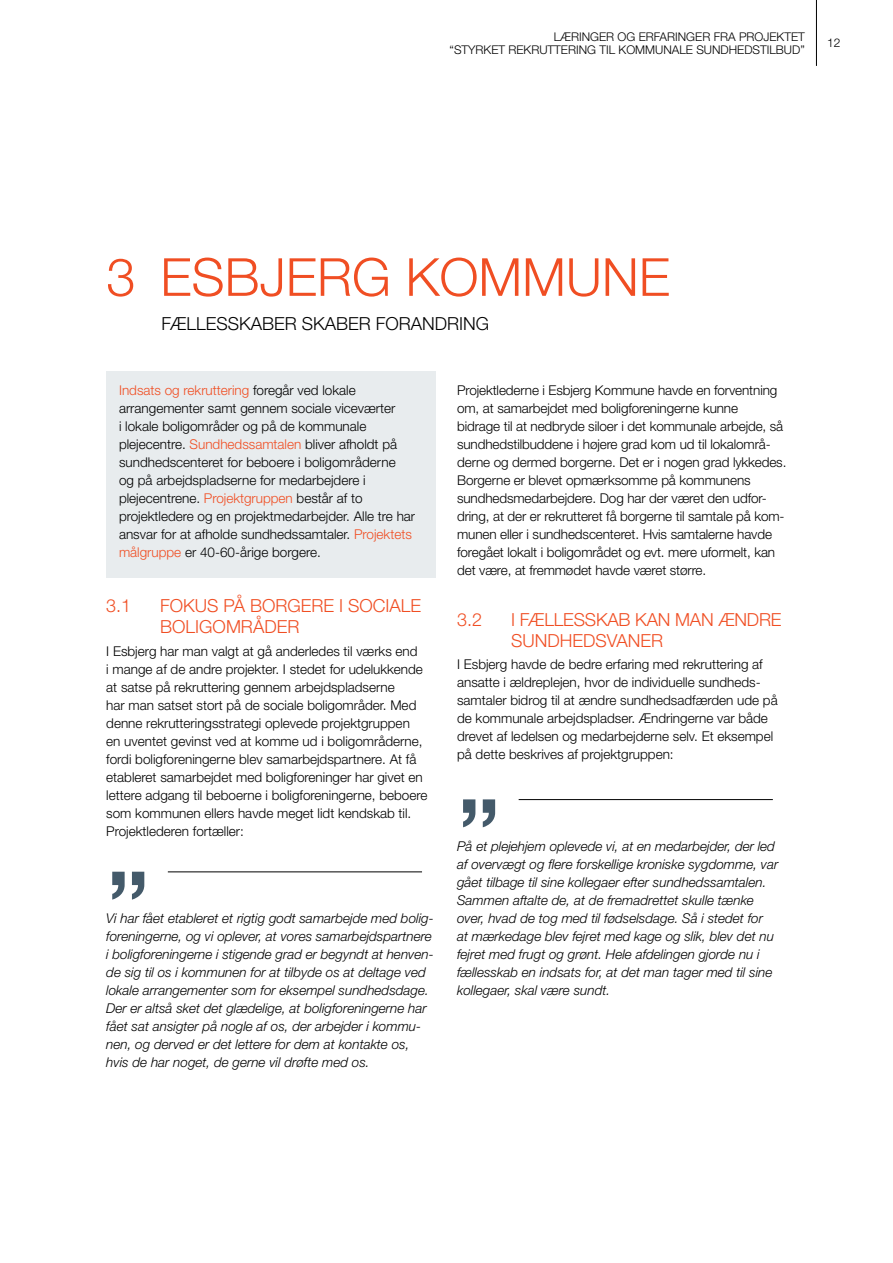
<style>
.page{position:relative;width:893px;height:1263px;background:#fff}
.page>*{position:absolute;margin:0;border:0;box-sizing:border-box;transform-origin:0 0}
.t1{font:500 99px "Helvetica Neue LT Std";color:#445a6a}
.t2{font:300 52.5px "Helvetica Neue LT Std";color:#f04e23}
.t3{font:300 18px/21px "Helvetica Neue LT Std";color:#f04e23}
.t4{font:300 18px "Helvetica Neue LT Std";color:#000}
.t5{font:300 13.5px/18px "Helvetica Neue LT Std";color:#000}
.t6{font:italic 300 13.5px/18px "Helvetica Neue LT Std";color:#000}
.t7{font:300 12px/13.5px "Helvetica Neue LT Std";color:#000;text-align:right}
.s1{color:#f04e23}
</style>
<div class="page">
<hr style="left:816px;top:0;width:1px;height:66px;background:#000">
<div style="left:106px;top:371px;width:330px;height:206px;background:#e8ecee"></div>
<hr style="left:168px;top:872px;width:254px;height:1px;background:#000">
<hr style="left:519px;top:799px;width:254px;height:1px;background:#000">
<p class="t7" style="left:450px;top:29px;width:357px">LÆRINGER OG ERFARINGER FRA PROJEKTET<br>“STYRKET REKRUTTERING TIL KOMMUNALE SUNDHEDSTILBUD”</p>
<p class="t7" style="left:827px;top:35px;width:15px">12</p>
<h2 class="t2" style="left:106px;top:245px;width:565px">3 ESBJERG KOMMUNE</h2>
<h3 class="t4" style="left:161px;top:312px;width:329px">FÆLLESSKABER SKABER FORANDRING</h3>
<p class="t5" style="left:119px;top:381px;width:298px"><span class="s1">Indsats og rekruttering</span> foregår ved lokale arrangementer samt gennem sociale viceværter<br>i lokale boligområder og på de kommunale plejecentre. <span class="s1">Sundhedssamtalen</span> bliver afholdt på sundhedscenteret for beboere i boligområderne<br>og på arbejdspladserne for medarbejdere i plejecentrene. <span class="s1">Projektgruppen</span> består af to projektledere og en projektmedarbejder. Alle tre har ansvar for at afholde sundhedssamtaler. <span class="s1">Projektets målgruppe</span> er 40-60-årige borgere.</p>
<h3 class="t3" style="left:106px;top:595px;width:27px">3.1</h3>
<h3 class="t3" style="left:160px;top:595px;width:262px">FOKUS PÅ BORGERE I SOCIALE<br>BOLIGOMRÅDER</h3>
<p class="t5" style="left:106px;top:641px;width:323px">I Esbjerg har man valgt at gå anderledes til værks end<br>i mange af de andre projekter. I stedet for udelukkende at satse på rekruttering gennem arbejdspladserne<br>har man satset stort på de sociale boligområder. Med denne rekrutteringsstrategi oplevede projektgruppen en uventet gevinst ved at komme ud i boligområderne, fordi boligforeningerne blev samarbejdspartnere. At få etableret samarbejdet med boligforeninger har givet en lettere adgang til beboerne i boligforeningerne, beboere som kommunen ellers havde meget lidt kendskab til.<br>Projektlederen fortæller:</p>
<h1 class="t1" style="left:106px;top:848px;width:45px">”</h1>
<p class="t6" style="left:106px;top:909px;width:329px">Vi har fået etableret et rigtig godt samarbejde med bolig&shy;foreningerne, og vi oplever, at vores samarbejdspartnere i boligforeningerne i stigende grad er begyndt at henven&shy;de sig til os i kommunen for at tilbyde os at deltage ved lokale arrangementer som for eksempel sundhedsdage.<br>Der er altså sket det glædelige, at boligforeningerne har fået sat ansigter på nogle af os, der arbejder i kommu&shy;nen, og derved er det lettere for dem at kontakte os, hvis de har noget, de gerne vil drøfte med os.</p>
<p class="t5" style="left:457px;top:381px;width:331px">Projektlederne i Esbjerg Kommune havde en forventning om, at samarbejdet med boligforeningerne kunne<br>bidrage til at nedbryde siloer i det kommunale arbejde, så sundhedstilbuddene i højere grad kom ud til lokalområ&shy;derne og dermed borgerne. Det er i nogen grad lykkedes.<br>Borgerne er blevet opmærksomme på kommunens sundhedsmedarbejdere. Dog har der været den udfor&shy;dring, at der er rekrutteret få borgerne til samtale på kom&shy;munen eller i sundhedscenteret. Hvis samtalerne havde foregået lokalt i boligområdet og evt. mere uformelt, kan det være, at fremmødet havde været større.</p>
<h3 class="t3" style="left:457px;top:609px;width:27px">3.2</h3>
<h3 class="t3" style="left:511px;top:609px;width:272px">I FÆLLESSKAB KAN MAN ÆNDRE<br>SUNDHEDSVANER</h3>
<p class="t5" style="left:457px;top:655px;width:322px">I Esbjerg havde de bedre erfaring med rekruttering af ansatte i ældreplejen, hvor de individuelle sundheds&shy;samtaler bidrog til at ændre sundhedsadfærden ude på de kommunale arbejdspladser. Ændringerne var både drevet af ledelsen og medarbejderne selv. Et eksempel på dette beskrives af projektgruppen:</p>
<h1 class="t1" style="left:457px;top:776px;width:45px">”</h1>
<p class="t6" style="left:457px;top:836px;width:323px">På et plejehjem oplevede vi, at en medarbejder, der led af overvægt og flere forskellige kroniske sygdomme, var gået tilbage til sine kollegaer efter sundhedssamtalen.<br>Sammen aftalte de, at de fremadrettet skulle tænke over, hvad de tog med til fødselsdage. Så i stedet for<br>at mærkedage blev fejret med kage og slik, blev det nu fejret med frugt og grønt. Hele afdelingen gjorde nu i fællesskab en indsats for, at det man tager med til sine kollegaer, skal være sundt.</p>
</div>
